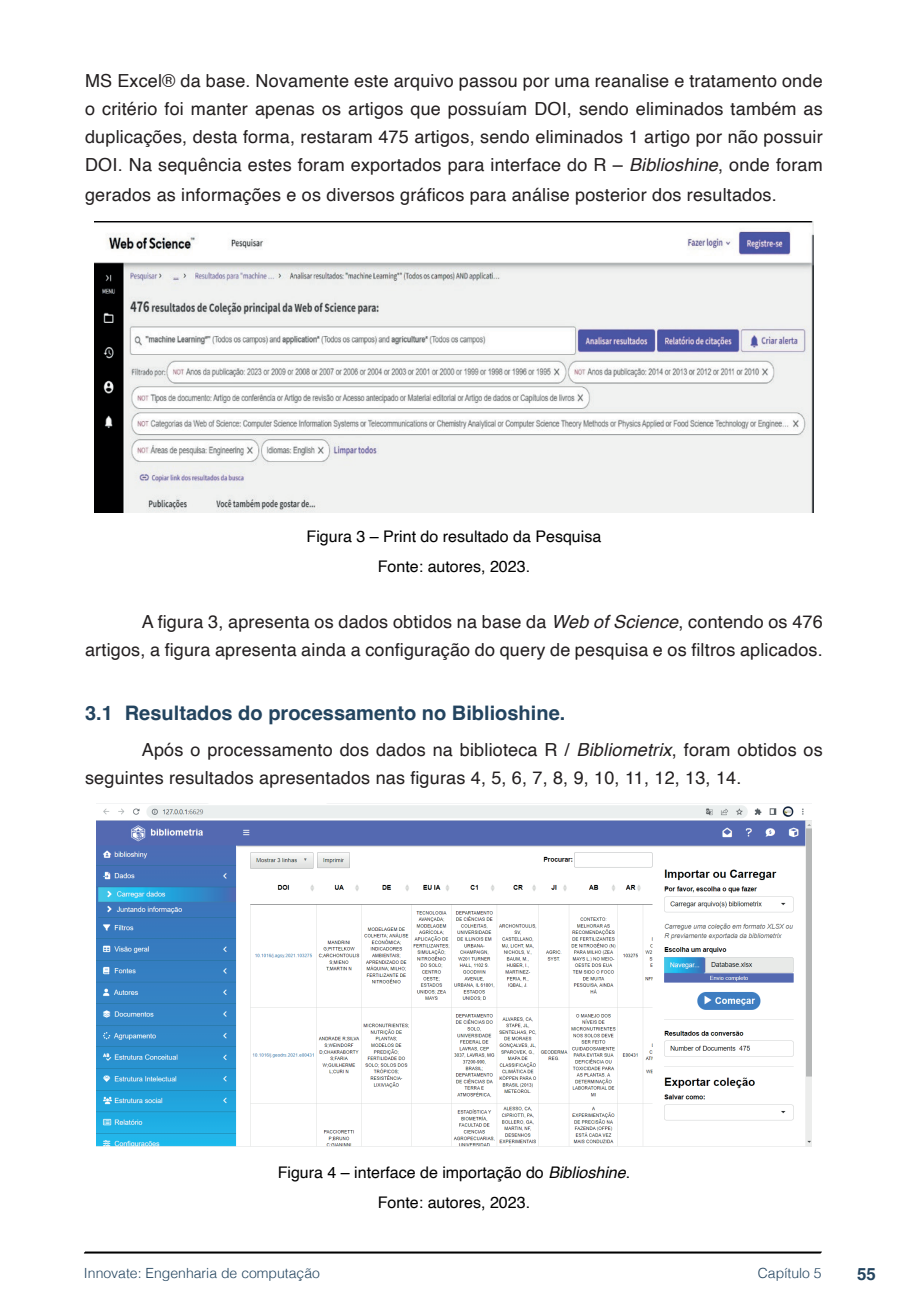
<style>
.page{position:relative;width:908px;height:1304px;background:#fff}
.page>*{position:absolute;margin:0;border:0;box-sizing:border-box;transform-origin:0 0}
.t1{font:700 20px "Helvetica";color:#23445f}
.txt{font:18px/28px "Helvetica";letter-spacing:.01em;color:#231f20;text-align:justify}
.t2{font:700 16.8px "Helvetica";color:#23445f}
.imagens_graf_tab{font:16px "Helvetica";color:#000}
.t3{font:300 14px "Helvetica";color:#23445f}
.s1{font-style:italic}
</style>
<div class="page">
<svg style="left:84px;top:1251px;width:737px;height:3px;background:#515151"></svg>
<img style="left:94px;top:221px;width:719px;height:291px">
<img style="left:97px;top:805px;width:713px;height:342px">
<p class="txt" style="left:85px;top:67px;width:738px">MS Excel® da base. Novamente este arquivo passou por uma reanalise e tratamento onde o critério foi manter apenas os artigos que possuíam DOI, sendo eliminados também as duplicações, desta forma, restaram 475 artigos, sendo eliminados 1 artigo por não possuir DOI. Na sequência estes foram exportados para interface do R – <span class="s1">Biblioshine</span>, onde foram</p>
<p class="txt" style="left:85px;top:181px;width:693px">gerados as informações e os diversos gráficos para análise posterior dos resultados.</p>
<p class="imagens_graf_tab" style="left:306px;top:524px;width:296px">Figura 3 – Print do resultado da Pesquisa</p>
<p class="imagens_graf_tab" style="left:377px;top:554px;width:154px">Fonte: autores, 2023.</p>
<p class="txt" style="left:85px;top:608px;width:738px;text-align:right">A figura 3, apresenta os dados obtidos na base da <span class="s1">Web of Science</span>, contendo os 476 artigos, a figura apresenta ainda a configuração do query de pesquisa e os filtros aplicados.</p>
<p class="t1" style="left:85px;top:701px;width:481px">3.1 Resultados do processamento no Biblioshine.</p>
<p class="txt" style="left:85px;top:736px;width:738px;text-indent:57px">Após o processamento dos dados na biblioteca R / <span class="s1">Bibliometrix</span>, foram obtidos os seguintes resultados apresentados nas figuras 4, 5, 6, 7, 8, 9, 10, 11, 12, 13, 14.</p>
<p class="imagens_graf_tab" style="left:277px;top:1160px;width:354px">Figura 4 – interface de importação do <span class="s1">Biblioshine</span>.</p>
<p class="imagens_graf_tab" style="left:377px;top:1190px;width:154px">Fonte: autores, 2023.</p>
<p class="t3" style="left:84px;top:1261px;width:237px">Innovate: Engenharia de computação</p>
<p class="t3" style="left:757px;top:1261px;width:65px">Capítulo 5</p>
<p class="t2" style="left:856px;top:1264px;width:20px">55</p>
</div>
